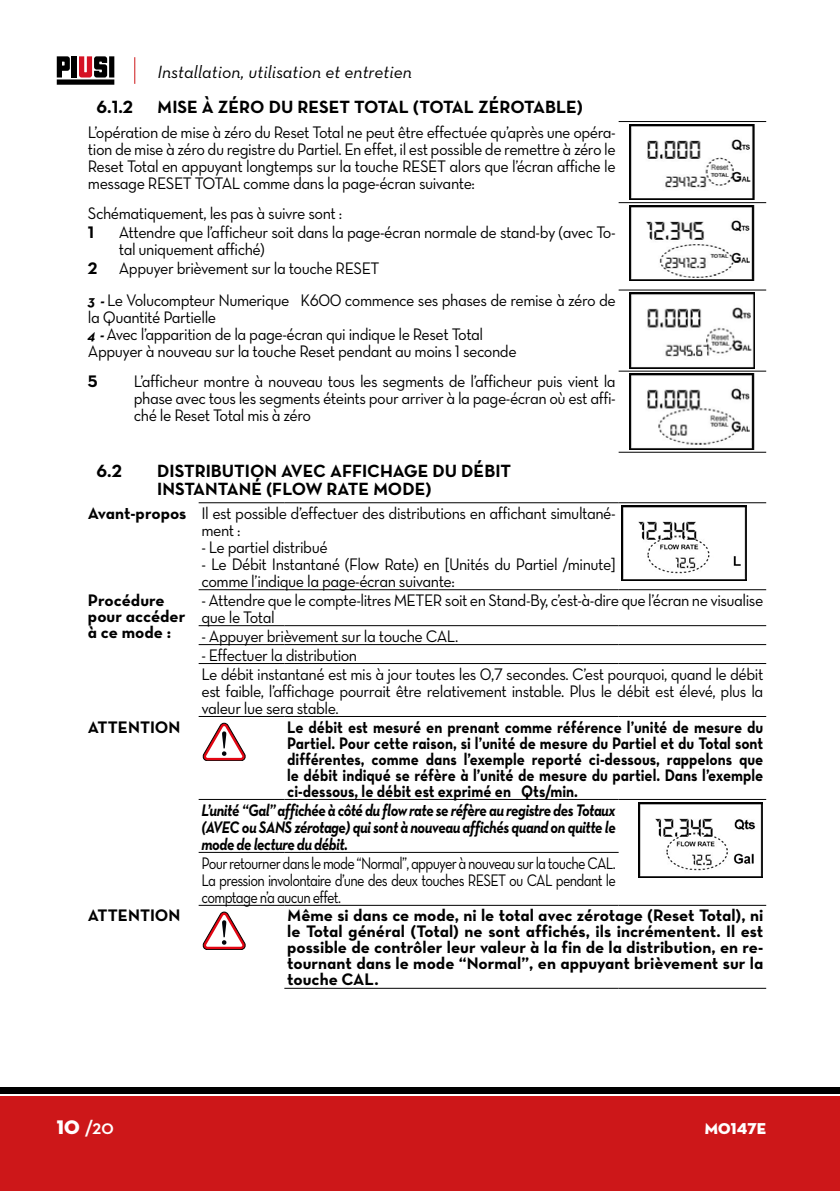
<style>
.page{position:relative;width:840px;height:1191px;background:#fff}
.page>*{position:absolute;margin:0;border:0;box-sizing:border-box;transform-origin:0 0}
.t1{font:700 20px "Neutraface Display";color:#fff}
.FR_-_SOTTOTITOLI{font:18px "Neutraface Text Bold Alt";color:#000}
.t2{font:18px "Neutraface Text Book Italic Alt";color:#000}
.FR_-_TESTO_NORMALE{font:17px/17px "Neutraface Text Book Alt";letter-spacing:-.03em;color:#000;scale:.95 1}
.FR_-_NOTE_ATTENZIONE{font:17px/16px "Neutraface Text Bold Alt";color:#000}
.FR_-_NOTE_ATTENZIONE-2{font:17px/16px "Neutraface Text Bold Alt";color:#000;text-align:justify;scale:.89 1}
.FR_-_TESTO_NORMALE-2{font:17px/17px "Neutraface Text Book Alt";letter-spacing:-.03em;color:#000;text-align:justify;scale:.85 1}
.FR_-_TESTO_NORMALE-3{font:italic 700 17px/17px "Neutraface Text";letter-spacing:-.03em;color:#000;text-align:justify;scale:.85 1}
.t3{font:16px "Neutraface Display Titling";letter-spacing:.01em;color:#fff}
.s1{font-family:"Neutraface Text";font-weight:700;font-style:italic;font-size:15px}
.s2{font-family:"Neutraface Display Titling";font-weight:400}
</style>
<div class="page">
<div style="left:0;top:1096px;width:839px;height:95px;background:#cd1719"></div>
<div style="left:0;top:1087px;width:839px;height:6px;background:#000"></div>
<svg style="left:134px;top:57px;width:1px;height:27px"></svg>
<svg style="left:57px;top:56px;width:57px;height:29px"></svg>
<div style="left:72px;top:56px;width:5px;height:21px;background:#000"></div>
<hr style="left:618px;top:121px;width:147px;height:1px;background:#000">
<hr style="left:618px;top:202px;width:147px;height:1px;background:#000">
<hr style="left:618px;top:290px;width:147px;height:1px;background:#000">
<hr style="left:618px;top:371px;width:147px;height:1px;background:#000">
<hr style="left:618px;top:452px;width:147px;height:1px;background:#000">
<img style="left:629px;top:124px;width:125px;height:76px">
<img style="left:629px;top:205px;width:125px;height:76px">
<img style="left:629px;top:293px;width:125px;height:75px">
<img style="left:629px;top:374px;width:125px;height:75px">
<hr style="left:198px;top:502px;width:86px;height:1px;background:#000">
<hr style="left:284px;top:502px;width:334px;height:1px;background:#000">
<hr style="left:618px;top:502px;width:147px;height:1px;background:#000">
<hr style="left:198px;top:589px;width:86px;height:1px;background:#000">
<hr style="left:284px;top:589px;width:334px;height:1px;background:#000">
<hr style="left:618px;top:589px;width:147px;height:1px;background:#000">
<hr style="left:198px;top:625px;width:86px;height:1px;background:#000">
<hr style="left:284px;top:625px;width:334px;height:1px;background:#000">
<hr style="left:618px;top:625px;width:147px;height:1px;background:#000">
<hr style="left:198px;top:644px;width:86px;height:1px;background:#000">
<hr style="left:284px;top:644px;width:334px;height:1px;background:#000">
<hr style="left:618px;top:644px;width:147px;height:1px;background:#000">
<hr style="left:198px;top:663px;width:86px;height:1px;background:#000">
<hr style="left:284px;top:663px;width:334px;height:1px;background:#000">
<hr style="left:618px;top:663px;width:147px;height:1px;background:#000">
<hr style="left:198px;top:716px;width:86px;height:1px;background:#000">
<hr style="left:284px;top:716px;width:334px;height:1px;background:#000">
<hr style="left:618px;top:716px;width:147px;height:1px;background:#000">
<hr style="left:198px;top:799px;width:86px;height:1px;background:#000">
<hr style="left:284px;top:799px;width:334px;height:1px;background:#000">
<hr style="left:618px;top:799px;width:147px;height:1px;background:#000">
<hr style="left:198px;top:852px;width:86px;height:1px;background:#000">
<hr style="left:284px;top:852px;width:334px;height:1px;background:#000">
<hr style="left:198px;top:905px;width:86px;height:1px;background:#000">
<hr style="left:284px;top:905px;width:334px;height:1px;background:#000">
<hr style="left:618px;top:905px;width:147px;height:1px;background:#000">
<hr style="left:284px;top:988px;width:334px;height:1px;background:#000">
<hr style="left:618px;top:988px;width:147px;height:1px;background:#000">
<img style="left:621px;top:505px;width:125px;height:76px">
<svg style="left:202px;top:723px;width:44px;height:37px"></svg>
<img style="left:638px;top:802px;width:124px;height:75px">
<svg style="left:202px;top:911px;width:44px;height:38px"></svg>
<p class="t2" style="left:157px;top:60px;width:255px">Installation, utilisation et entretien</p>
<p class="FR_-_SOTTOTITOLI" style="left:96px;top:96px;width:38px">6.1.2</p>
<p class="FR_-_SOTTOTITOLI" style="left:157px;top:96px;width:427px">MISE À ZÉRO DU RESET TOTAL (TOTAL ZÉROTABLE)</p>
<p class="FR_-_TESTO_NORMALE" style="left:88px;top:123px;width:556px;text-align:justify">L’opération de mise à zéro du Reset Total ne peut être effectuée qu’après une opéra&shy;tion de mise à zéro du registre du Partiel. En effet, il est possible de remettre à zéro le Reset Total en appuyant longtemps sur la touche RESET alors que l’écran affiche le message RESET TOTAL comme dans la page-écran suivante:</p>
<p class="FR_-_TESTO_NORMALE" style="left:88px;top:204px;width:269px">Schématiquement, les pas à suivre sont :</p>
<p class="FR_-_NOTE_ATTENZIONE" style="left:88px;top:224px;width:8px">1</p>
<p class="FR_-_TESTO_NORMALE" style="left:119px;top:223px;width:524px">Attendre que l’afficheur soit dans la page-écran normale de stand-by (avec To&shy;tal uniquement affiché)</p>
<p class="FR_-_NOTE_ATTENZIONE" style="left:88px;top:260px;width:11px">2</p>
<p class="FR_-_TESTO_NORMALE" style="left:119px;top:259px;width:276px">Appuyer brièvement sur la touche RESET</p>
<p class="FR_-_TESTO_NORMALE" style="left:88px;top:292px;width:557px"><span class="s1">3 -</span> Le Volucompteur Numerique K600 commence ses phases de remise à zéro de la Quantité Partielle</p>
<p class="FR_-_TESTO_NORMALE" style="left:88px;top:326px;width:417px"><span class="s1">4 -</span> Avec l’apparition de la page-écran qui indique le Reset Total</p>
<p class="FR_-_TESTO_NORMALE" style="left:88px;top:343px;width:452px">Appuyer à nouveau sur la touche Reset pendant au moins 1 seconde</p>
<p class="FR_-_NOTE_ATTENZIONE" style="left:88px;top:373px;width:11px">5</p>
<p class="FR_-_TESTO_NORMALE" style="left:134px;top:373px;width:508px;text-align:justify">L’afficheur montre à nouveau tous les segments de l’afficheur puis vient la phase avec tous les segments éteints pour arriver à la page-écran où est affi&shy;ché le Reset Total mis à zéro</p>
<p class="FR_-_SOTTOTITOLI" style="left:96px;top:459px;width:27px">6.2</p>
<p class="FR_-_SOTTOTITOLI" style="left:157px;top:459px;width:355px">DISTRIBUTION AVEC AFFICHAGE DU DÉBIT</p>
<p class="FR_-_SOTTOTITOLI" style="left:157px;top:477px;width:276px">INSTANTANÉ (FLOW RATE MODE)</p>
<p class="FR_-_NOTE_ATTENZIONE" style="left:88px;top:505px;width:100px">Avant-propos</p>
<p class="FR_-_TESTO_NORMALE" style="left:201px;top:504px;width:437px">Il est possible d’effectuer des distributions en affichant simultané&shy;ment :</p>
<p class="FR_-_TESTO_NORMALE" style="left:201px;top:538px;width:134px">- Le partiel distribué</p>
<p class="FR_-_TESTO_NORMALE" style="left:201px;top:555px;width:437px">- Le Débit Instantané (Flow Rate) en [Unités du Partiel /minute] comme l’indique la page-écran suivante:</p>
<p class="FR_-_NOTE_ATTENZIONE" style="left:88px;top:592px;width:99px">Procédure pour accéder à ce mode :</p>
<p class="FR_-_TESTO_NORMALE" style="left:201px;top:591px;width:592px">- Attendre que le compte-litres METER soit en Stand-By, c’est-à-dire que l’écran ne visualise que le Total</p>
<p class="FR_-_TESTO_NORMALE" style="left:201px;top:627px;width:272px">- Appuyer brièvement sur la touche CAL.</p>
<p class="FR_-_TESTO_NORMALE" style="left:201px;top:646px;width:165px">- Effectuer la distribution</p>
<p class="FR_-_TESTO_NORMALE" style="left:201px;top:665px;width:592px;text-align:justify">Le débit instantané est mis à jour toutes les 0,7 secondes. C’est pourquoi, quand le débit est faible, l’affichage pourrait être relativement instable. Plus le débit est élevé, plus la valeur lue sera stable.</p>
<p class="FR_-_NOTE_ATTENZIONE" style="left:88px;top:718px;width:94px">ATTENTION</p>
<p class="FR_-_NOTE_ATTENZIONE-2" style="left:287px;top:718px;width:536px">Le débit est mesuré en prenant comme référence l’unité de mesure du Partiel. Pour cette raison, si l’unité de mesure du Partiel et du Total sont différentes, comme dans l’exemple reporté ci-dessous, rappelons que le débit indiqué se réfère à l’unité de mesure du partiel. Dans l’exemple ci-dessous, le débit est exprimé en Qts/min.</p>
<p class="FR_-_TESTO_NORMALE-3" style="left:201px;top:801px;width:488px">L’unité “Gal” affichée à côté du flow rate se réfère au registre des Totaux (AVEC ou SANS zérotage) qui sont à nouveau affichés quand on quitte le mode de lecture du débit.</p>
<p class="FR_-_TESTO_NORMALE-2" style="left:201px;top:854px;width:488px">Pour retourner dans le mode “Normal”, appuyer à nouveau sur la touche CAL.<br>La pression involontaire d’une des deux touches RESET ou CAL pendant le comptage n’a aucun effet.</p>
<p class="FR_-_NOTE_ATTENZIONE" style="left:88px;top:907px;width:94px">ATTENTION</p>
<p class="FR_-_NOTE_ATTENZIONE" style="left:287px;top:907px;width:477px;text-align:justify">Même si dans ce mode, ni le total avec zérotage (Reset Total), ni le Total général (Total) ne sont affichés, ils incrémentent. Il est possible de contrôler leur valeur à la fin de la distribution, en re&shy;tournant dans le mode “Normal”, en appuyant brièvement sur la touche CAL.</p>
<p class="t1" style="left:57px;top:1116px;width:59px"><span class="s2">10</span> /20</p>
<p class="t3" style="left:704px;top:1118px;width:63px">M0147E</p>
</div>
